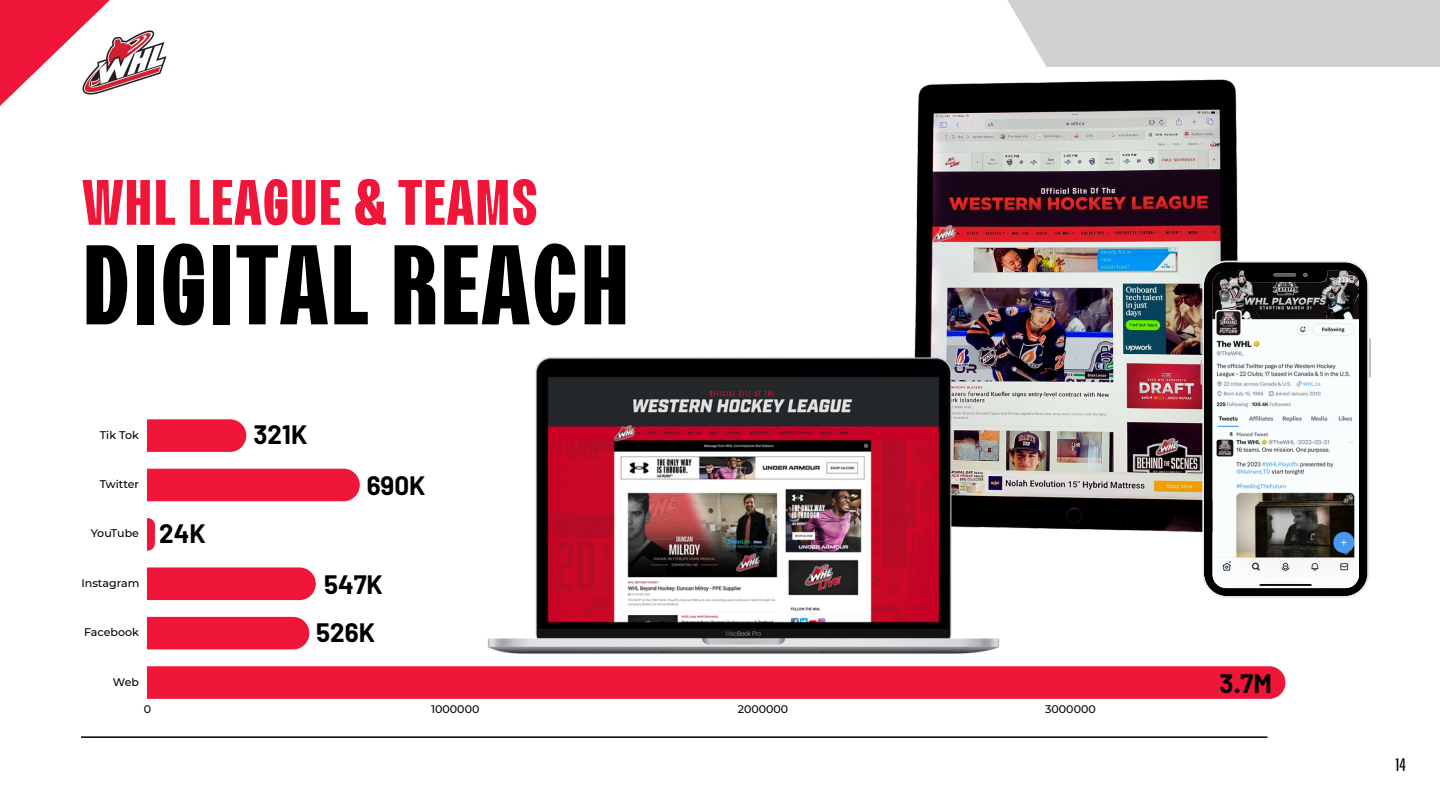
<style>
.page{position:relative;width:1440px;height:810px;background:#fff}
.page>*{position:absolute;margin:0;border:0;box-sizing:border-box;transform-origin:0 0}
.t1{font:700 condensed 113px "Lazord";color:#000}
.t2{font:700 condensed 64px "Lazord";color:#f0163a}
.t3{font:700 26px "Barlow";color:#000}
.t4{font:condensed 18px "Lazord";color:#000}
.t5{font:500 11px "Montserrat";color:#000}
</style>
<div class="page">
<img style="left:914px;top:79px;width:324px;height:454px">
<svg style="left:148px;top:419px;width:98px;height:33px;background:#f02042"></svg>
<div style="left:148px;top:469px;width:212px;height:32px;background:#f0163a"></div>
<svg style="left:148px;top:518px;width:7px;height:33px"></svg>
<div style="left:148px;top:567px;width:168px;height:33px;background:#f0163a"></div>
<div style="left:148px;top:617px;width:161px;height:32px;background:#f0163a"></div>
<div style="left:148px;top:666px;width:1137px;height:33px;background:#f0163a"></div>
<svg style="left:0;top:0;width:110px;height:106px"></svg>
<img style="left:81px;top:29px;width:86px;height:67px">
<hr style="left:81px;top:736px;width:1187px;height:2px;background:#000">
<div style="left:964px;top:0;width:476px;height:67px;background:#d1d1d1"></div>
<svg style="left:1201px;top:305px;width:1px;height:14px"></svg>
<svg style="left:1201px;top:329px;width:1px;height:25px"></svg>
<svg style="left:1201px;top:360px;width:1px;height:25px"></svg>
<svg style="left:1369px;top:338px;width:2px;height:40px"></svg>
<svg style="left:1202px;top:261px;width:167px;height:337px"></svg>
<img style="left:487px;top:337px;width:520px;height:317px">
<p class="t2" style="left:82px;top:170px;width:458px">WHL LEAGUE &amp; TEAMS</p>
<p class="t1" style="left:81px;top:227px;width:551px">DIGITAL REACH</p>
<p class="t5" style="left:100px;top:428px;width:40px">Tik Tok</p>
<p class="t3" style="left:254px;top:418px;width:55px">321K</p>
<p class="t5" style="left:100px;top:477px;width:41px">Twitter</p>
<p class="t3" style="left:367px;top:469px;width:60px">690K</p>
<p class="t5" style="left:91px;top:527px;width:50px">YouTube</p>
<p class="t3" style="left:159px;top:517px;width:48px">24K</p>
<p class="t5" style="left:81px;top:576px;width:60px">Instagram</p>
<p class="t5" style="left:84px;top:626px;width:56px">Facebook</p>
<p class="t3" style="left:324px;top:568px;width:60px">547K</p>
<p class="t3" style="left:316px;top:616px;width:60px">526K</p>
<p class="t5" style="left:113px;top:675px;width:28px">Web</p>
<p class="t5" style="left:144px;top:702px;width:9px">0</p>
<p class="t5" style="left:431px;top:702px;width:50px">1000000</p>
<p class="t5" style="left:738px;top:702px;width:52px">2000000</p>
<p class="t5" style="left:1045px;top:702px;width:52px">3000000</p>
<p class="t3" style="left:1220px;top:667px;width:54px">3.7M</p>
<p class="t4" style="left:1396px;top:756px;width:12px">14</p>
</div>
